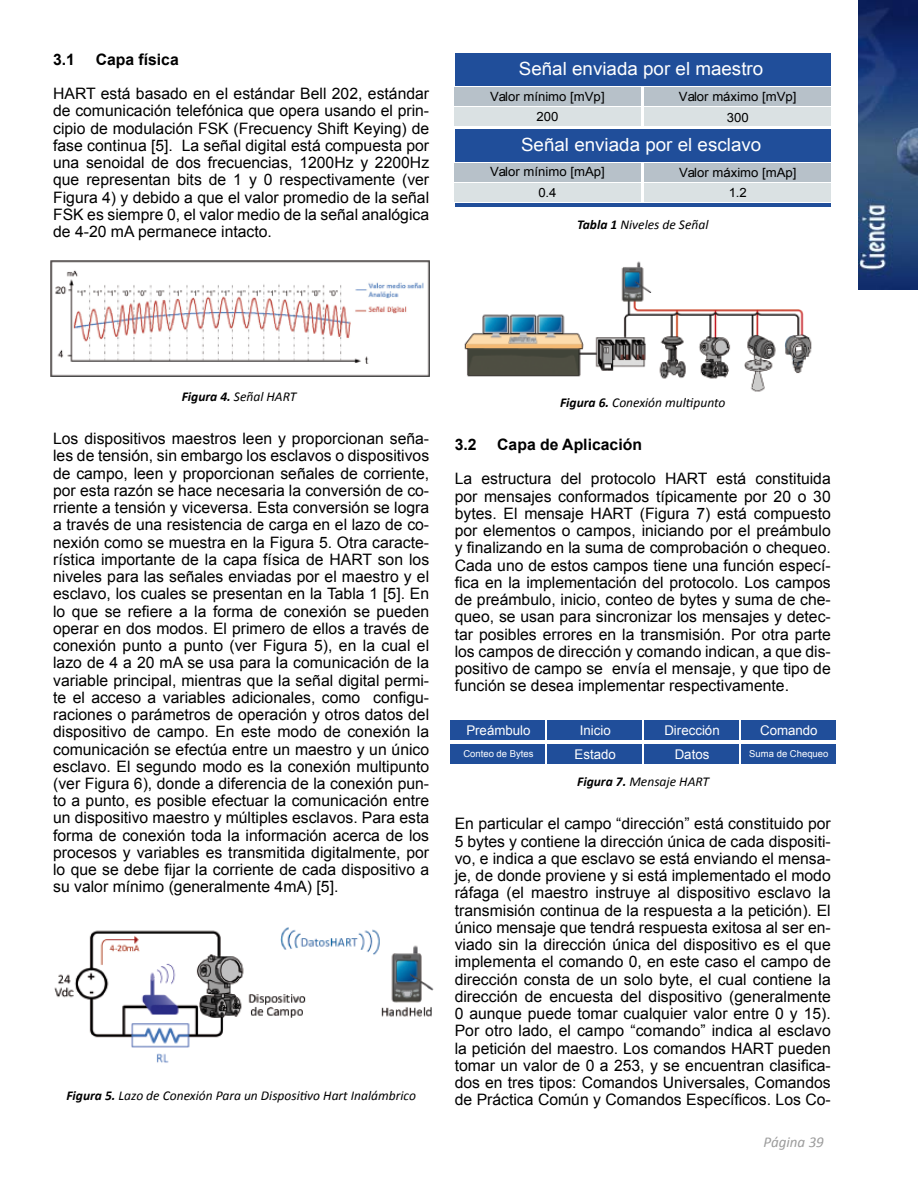
<style>
.page{position:relative;width:918px;height:1188px;background:#fff}
.page>*{position:absolute;margin:0;border:0;box-sizing:border-box;transform-origin:0 0}
.t1{font:18.15px "Arial";color:#fff}
.t2{font:15.75px/17.2px "Arial";color:#000;text-align:justify}
.t3{font:700 15.75px "Arial";color:#000}
.t4{font:italic 15px "Calibri";color:#9c9c9c}
.t5{font:italic 13.5px "Calibri";color:#000}
.t6{font:13.35px "Arial";color:#fff}
.t7{font:12.75px/20.7px "Arial";color:#000;text-align:center}
.t8{font:9.6px "Arial";color:#fff}
.s1{font-weight:700}
</style>
<div class="page">
<img style="left:50px;top:260px;width:380px;height:117px">
<img style="left:54px;top:927px;width:380px;height:136px">
<img style="left:464px;top:261px;width:348px;height:131px">
<div style="left:455px;top:88px;width:186px;height:18px;background:#b7c1c9"></div>
<div style="left:455px;top:53px;width:376px;height:33px;background:#204e9a"></div>
<div style="left:455px;top:108px;width:186px;height:18px;background:#dae1e3"></div>
<div style="left:645px;top:88px;width:186px;height:18px;background:#b7c1c9"></div>
<div style="left:645px;top:108px;width:186px;height:18px;background:#dae1e3"></div>
<div style="left:455px;top:163px;width:186px;height:19px;background:#b7c1c9"></div>
<div style="left:455px;top:129px;width:376px;height:33px;background:#204e9a"></div>
<div style="left:455px;top:183px;width:186px;height:19px;background:#dae1e3"></div>
<hr style="left:455px;top:204px;width:376px;height:3px;background:#204e9a">
<div style="left:645px;top:163px;width:186px;height:19px;background:#b7c1c9"></div>
<div style="left:645px;top:183px;width:186px;height:19px;background:#dae1e3"></div>
<div style="left:450px;top:720px;width:95px;height:19px;background:#204e9a"></div>
<div style="left:547px;top:720px;width:95px;height:19px;background:#204e9a"></div>
<div style="left:644px;top:720px;width:95px;height:19px;background:#204e9a"></div>
<div style="left:741px;top:720px;width:95px;height:19px;background:#204e9a"></div>
<div style="left:450px;top:745px;width:95px;height:19px;background:#204e9a"></div>
<div style="left:547px;top:745px;width:95px;height:19px;background:#204e9a"></div>
<div style="left:644px;top:745px;width:95px;height:19px;background:#204e9a"></div>
<div style="left:741px;top:745px;width:95px;height:19px;background:#204e9a"></div>
<img style="left:858px;top:0;width:60px;height:289px">
<p class="t3" style="left:53px;top:49px;width:23px">3.1</p>
<p class="t3" style="left:96px;top:49px;width:85px">Capa física</p>
<p class="t2" style="left:53px;top:85px;width:378px">HART está basado en el estándar Bell 202, estándar de comunicación telefónica que opera usando el prin&shy;cipio de modulación FSK (Frecuency Shift Keying) de fase continua [5]. La señal digital está compuesta por una senoidal de dos frecuencias, 1200Hz y 2200Hz que representan bits de 1 y 0 respectivamente (ver Figura 4) y debido a que el valor promedio de la señal FSK es siempre 0, el valor medio de la señal analógica de 4-20 mA permanece intacto.</p>
<p class="t1" style="left:519px;top:57px;width:246px">Señal enviada por el maestro</p>
<p class="t7" style="left:490px;top:86px;width:116px">Valor mínimo [mVp]<br>200</p>
<p class="t7" style="left:679px;top:86px;width:119px">Valor máximo [mVp]<br>300</p>
<p class="t1" style="left:521px;top:133px;width:242px">Señal enviada por el esclavo</p>
<p class="t7" style="left:490px;top:162px;width:116px">Valor mínimo [mAp]<br>0.4</p>
<p class="t7" style="left:679px;top:162px;width:119px">Valor máximo [mAp]<br>1.2</p>
<p class="t5" style="left:577px;top:216px;width:133px"><span class="s1">Tabla 1</span> Niveles de Señal</p>
<p class="t5" style="left:182px;top:388px;width:116px"><span class="s1">Figura 4.</span> Señal HART</p>
<p class="t5" style="left:560px;top:394px;width:167px"><span class="s1">Figura 6.</span> Conexión multipunto</p>
<p class="t2" style="left:53px;top:430px;width:378px">Los dispositivos maestros leen y proporcionan seña&shy;les de tensión, sin embargo los esclavos o dispositivos de campo, leen y proporcionan señales de corriente, por esta razón se hace necesaria la conversión de co&shy;rriente a tensión y viceversa. Esta conversión se logra a través de una resistencia de carga en el lazo de co&shy;nexión como se muestra en la Figura 5. Otra caracte&shy;rística importante de la capa física de HART son los niveles para las señales enviadas por el maestro y el esclavo, los cuales se presentan en la Tabla 1 [5]. En lo que se refiere a la forma de conexión se pueden operar en dos modos. El primero de ellos a través de conexión punto a punto (ver Figura 5), en la cual el lazo de 4 a 20 mA se usa para la comunicación de la variable principal, mientras que la señal digital permi&shy;te el acceso a variables adicionales, como configu&shy;raciones o parámetros de operación y otros datos del dispositivo de campo. En este modo de conexión la comunicación se efectúa entre un maestro y un único esclavo. El segundo modo es la conexión multipunto (ver Figura 6), donde a diferencia de la conexión pun&shy;to a punto, es posible efectuar la comunicación entre un dispositivo maestro y múltiples esclavos. Para esta forma de conexión toda la información acerca de los procesos y variables es transmitida digitalmente, por lo que se debe fijar la corriente de cada dispositivo a su valor mínimo (generalmente 4mA) [5].</p>
<p class="t3" style="left:455px;top:434px;width:23px">3.2</p>
<p class="t3" style="left:497px;top:434px;width:146px">Capa de Aplicación</p>
<p class="t2" style="left:455px;top:471px;width:378px">La estructura del protocolo HART está constituida por mensajes conformados típicamente por 20 o 30 bytes. El mensaje HART (Figura 7) está compuesto por elementos o campos, iniciando por el preámbulo y finalizando en la suma de comprobación o chequeo.<br>Cada uno de estos campos tiene una función especí&shy;fica en la implementación del protocolo. Los campos de preámbulo, inicio, conteo de bytes y suma de che&shy;queo, se usan para sincronizar los mensajes y detec&shy;tar posibles errores en la transmisión. Por otra parte los campos de dirección y comando indican, a que dis&shy;positivo de campo se envía el mensaje, y que tipo de función se desea implementar respectivamente.</p>
<p class="t6" style="left:466px;top:721px;width:66px">Preámbulo</p>
<p class="t6" style="left:580px;top:721px;width:33px">Inicio</p>
<p class="t6" style="left:664px;top:721px;width:57px">Dirección</p>
<p class="t6" style="left:760px;top:721px;width:59px">Comando</p>
<p class="t8" style="left:463px;top:747px;width:72px">Conteo de Bytes</p>
<p class="t6" style="left:575px;top:746px;width:43px">Estado</p>
<p class="t6" style="left:675px;top:746px;width:36px">Datos</p>
<p class="t8" style="left:749px;top:747px;width:81px">Suma de Chequeo</p>
<p class="t5" style="left:577px;top:773px;width:133px"><span class="s1">Figura 7.</span> Mensaje HART</p>
<p class="t2" style="left:455px;top:815px;width:378px">En particular el campo “dirección” está constituido por 5 bytes y contiene la dirección única de cada dispositi&shy;vo, e indica a que esclavo se está enviando el mensa&shy;je, de donde proviene y si está implementado el modo ráfaga (el maestro instruye al dispositivo esclavo la transmisión continua de la respuesta a la petición). El único mensaje que tendrá respuesta exitosa al ser en&shy;viado sin la dirección única del dispositivo es el que implementa el comando 0, en este caso el campo de dirección consta de un solo byte, el cual contiene la dirección de encuesta del dispositivo (generalmente 0 aunque puede tomar cualquier valor entre 0 y 15).<br>Por otro lado, el campo “comando” indica al esclavo la petición del maestro. Los comandos HART pueden tomar un valor de 0 a 253, y se encuentran clasifica&shy;dos en tres tipos: Comandos Universales, Comandos de Práctica Común y Comandos Específicos. Los Co-</p>
<p class="t5" style="left:66px;top:1087px;width:351px"><span class="s1">Figura 5.</span> Lazo de Conexión Para un Dispositivo Hart Inalámbrico</p>
<p class="t4" style="left:764px;top:1132px;width:62px">Página 39</p>
</div>
